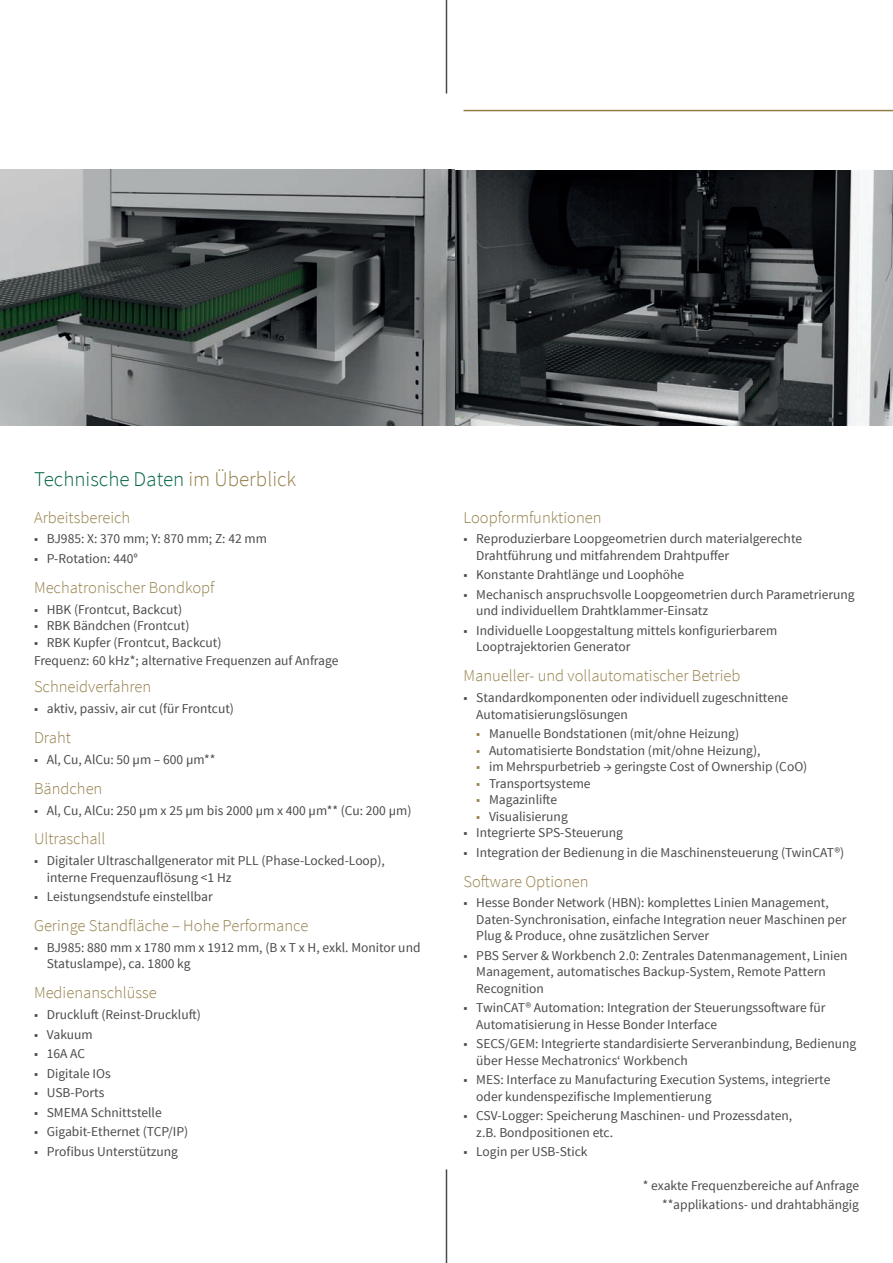
<style>
.page{position:relative;width:893px;height:1263px;background:#fff}
.page>*{position:absolute;margin:0;border:0;box-sizing:border-box;transform-origin:0 0}
.P_Intro{font:300 21px "Source Sans Pro";color:#026442}
.UL{font:300 16.5px "Source Sans Pro";color:#937e48}
.UL-2{font:13.5px/16.5px "Source Sans Pro";color:#494a4b}
.s1{color:#937e48}
</style>
<div class="page">
<img style="left:447px;top:170px;width:446px;height:255px">
<img style="left:0;top:170px;width:447px;height:255px">
<hr style="left:446px;top:0;width:1px;height:94px;background:#494a4b">
<hr style="left:463px;top:110px;width:430px;height:1px;background:#937e48">
<hr style="left:446px;top:1169px;width:1px;height:94px;background:#494a4b">
<p class="P_Intro" style="left:34px;top:466px;width:264px">Technische Daten <span class="s1">im Überblick</span></p>
<h3 class="UL" style="left:34px;top:507px;width:98px">Arbeitsbereich</h3>
<p class="UL-2" style="left:34px;top:531px;width:234px">■ BJ985: X: 370 mm; Y: 870 mm; Z: 42 mm</p>
<p class="UL-2" style="left:34px;top:550px;width:105px">■ P-Rotation: 440°</p>
<h3 class="UL" style="left:34px;top:577px;width:182px">Mechatronischer Bondkopf</h3>
<p class="UL-2" style="left:34px;top:601px;width:150px">■ HBK (Frontcut, Backcut)</p>
<p class="UL-2" style="left:34px;top:618px;width:157px">■ RBK Bändchen (Frontcut)</p>
<p class="UL-2" style="left:34px;top:634px;width:189px">■ RBK Kupfer (Frontcut, Backcut)</p>
<p class="UL-2" style="left:34px;top:653px;width:306px">Frequenz: 60 kHz*; alternative Frequenzen auf Anfrage</p>
<h3 class="UL" style="left:34px;top:677px;width:119px">Schneidverfahren</h3>
<p class="UL-2" style="left:34px;top:700px;width:201px">■ aktiv, passiv, air cut (für Frontcut)</p>
<h3 class="UL" style="left:34px;top:727px;width:38px">Draht</h3>
<p class="UL-2" style="left:34px;top:751px;width:183px">■ Al, Cu, AlCu: 50 µm – 600 µm**</p>
<h3 class="UL" style="left:34px;top:778px;width:70px">Bändchen</h3>
<p class="UL-2" style="left:34px;top:802px;width:379px">■ Al, Cu, AlCu: 250 µm x 25 µm bis 2000 µm x 400 µm** (Cu: 200 µm)</p>
<h3 class="UL" style="left:34px;top:829px;width:73px">Ultraschall</h3>
<p class="UL-2" style="left:47px;top:853px;width:340px;text-indent:-13px">■ Digitaler Ultraschallgenerator mit PLL (Phase-Locked-Loop), interne Frequenzauflösung &lt;1 Hz</p>
<p class="UL-2" style="left:34px;top:889px;width:180px">■ Leistungsendstufe einstellbar</p>
<p class="UL" style="left:34px;top:916px;width:276px">Geringe Standfläche – Hohe Performance</p>
<p class="UL-2" style="left:47px;top:939px;width:375px;text-indent:-13px">■ BJ985: 880 mm x 1780 mm x 1912 mm, (B x T x H, exkl. Monitor und<br>Statuslampe), ca. 1800 kg</p>
<h3 class="UL" style="left:34px;top:983px;width:124px">Medienanschlüsse</h3>
<p class="UL-2" style="left:34px;top:1007px;width:168px">■ Druckluft (Reinst-Druckluft)</p>
<p class="UL-2" style="left:34px;top:1026px;width:60px">■ Vakuum</p>
<p class="UL-2" style="left:34px;top:1046px;width:53px">■ 16A AC</p>
<p class="UL-2" style="left:34px;top:1065px;width:78px">■ Digitale IOs</p>
<p class="UL-2" style="left:34px;top:1084px;width:72px">■ USB-Ports</p>
<p class="UL-2" style="left:34px;top:1104px;width:129px">■ SMEMA Schnittstelle</p>
<p class="UL-2" style="left:34px;top:1123px;width:156px">■ Gigabit-Ethernet (TCP/IP)</p>
<p class="UL-2" style="left:34px;top:1143px;width:146px">■ Profibus Unterstützung</p>
<h3 class="UL" style="left:463px;top:507px;width:140px">Loopformfunktionen</h3>
<p class="UL-2" style="left:476px;top:531px;width:327px;text-indent:-13px">■ Reproduzierbare Loopgeometrien durch materialgerechte<br>Drahtführung und mitfahrendem Drahtpuffer</p>
<p class="UL-2" style="left:463px;top:567px;width:222px">■ Konstante Drahtlänge und Loophöhe</p>
<p class="UL-2" style="left:476px;top:586px;width:380px;text-indent:-13px">■ Mechanisch anspruchsvolle Loopgeometrien durch Parametrierung und individuellem Drahtklammer-Einsatz</p>
<p class="UL-2" style="left:476px;top:622px;width:302px;text-indent:-13px">■ Individuelle Loopgestaltung mittels konfigurierbarem<br>Looptrajektorien Generator</p>
<h3 class="UL" style="left:463px;top:666px;width:278px">Manueller- und vollautomatischer Betrieb</h3>
<p class="UL-2" style="left:476px;top:690px;width:313px;text-indent:-13px">■ Standardkomponenten oder individuell zugeschnittene<br>Automatisierungslösungen</p>
<p class="UL-2" style="left:476px;top:726px;width:264px"><span class="s1">■</span> Manuelle Bondstationen (mit/ohne Heizung)</p>
<p class="UL-2" style="left:476px;top:742px;width:286px"><span class="s1">■</span> Automatisierte Bondstation (mit/ohne Heizung),</p>
<p class="UL-2" style="left:476px;top:759px;width:333px"><span class="s1">■</span> im Mehrspurbetrieb → geringste Cost of Ownership (CoO)</p>
<p class="UL-2" style="left:476px;top:775px;width:116px"><span class="s1">■</span> Transportsysteme</p>
<p class="UL-2" style="left:476px;top:792px;width:82px"><span class="s1">■</span> Magazinlifte</p>
<p class="UL-2" style="left:476px;top:808px;width:93px"><span class="s1">■</span> Visualisierung</p>
<p class="UL-2" style="left:463px;top:825px;width:161px">■ Integrierte SPS-Steuerung</p>
<p class="UL-2" style="left:463px;top:844px;width:382px">■ Integration der Bedienung in die Maschinensteuerung (TwinCAT®)</p>
<h3 class="UL" style="left:463px;top:871px;width:127px">Software Optionen</h3>
<p class="UL-2" style="left:476px;top:895px;width:372px;text-indent:-13px">■ Hesse Bonder Network (HBN): komplettes Linien Management,<br>Daten-Synchronisation, einfache Integration neuer Maschinen per<br>Plug &amp; Produce, ohne zusätzlichen Server</p>
<p class="UL-2" style="left:476px;top:947px;width:373px;text-indent:-13px">■ PBS Server &amp; Workbench 2.0: Zentrales Datenmanagement, Linien<br>Management, automatisches Backup-System, Remote Pattern<br>Recognition</p>
<p class="UL-2" style="left:476px;top:1000px;width:351px;text-indent:-13px">■ TwinCAT® Automation: Integration der Steuerungssoftware für<br>Automatisierung in Hesse Bonder Interface</p>
<p class="UL-2" style="left:476px;top:1036px;width:382px;text-indent:-13px">■ SECS/GEM: Integrierte standardisierte Serveranbindung, Bedienung über Hesse Mechatronics‘ Workbench</p>
<p class="UL-2" style="left:476px;top:1072px;width:356px;text-indent:-13px">■ MES: Interface zu Manufacturing Execution Systems, integrierte oder kundenspezifische Implementierung</p>
<p class="UL-2" style="left:476px;top:1108px;width:317px;text-indent:-13px">■ CSV-Logger: Speicherung Maschinen- und Prozessdaten, z.B. Bondpositionen etc.</p>
<p class="UL-2" style="left:463px;top:1144px;width:126px">■ Login per USB-Stick</p>
<p class="UL-2" style="left:643px;top:1178px;width:218px">* exakte Frequenzbereiche auf Anfrage</p>
<p class="UL-2" style="left:662px;top:1196px;width:199px">**applikations- und drahtabhängig</p>
</div>
